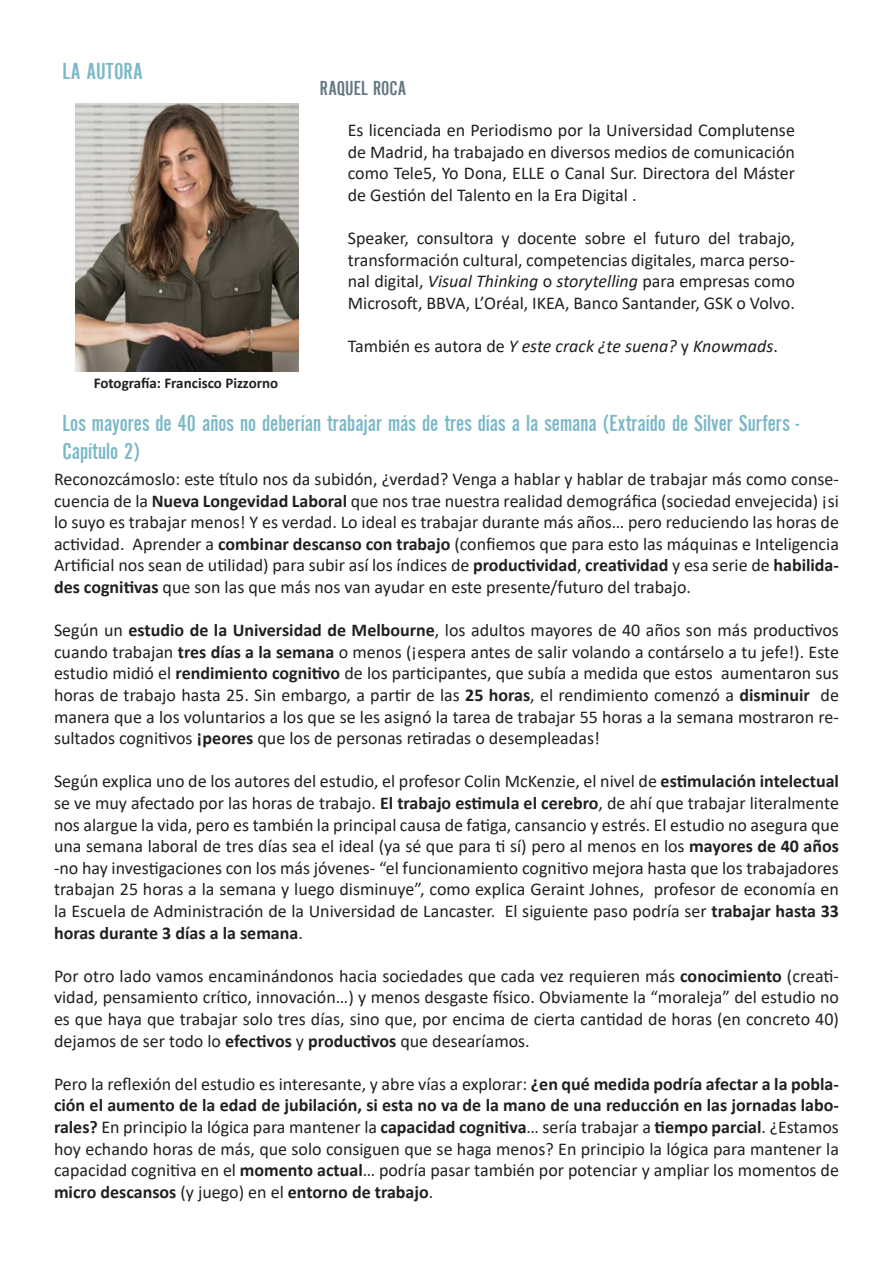
<style>
.page{position:relative;width:893px;height:1263px;background:#fff}
.page>*{position:absolute;margin:0;border:0;box-sizing:border-box;transform-origin:0 0}
.t1{font:24px/28.8px "Alternate Gothic EF No Two";color:#7cb8c6}
.t2{font:21px "Alternate Gothic EF No Two";color:#647881}
.t3{font:18px/21.6px "Calibri";color:#221f1f;text-align:justify}
.t4{font:italic 18px "Calibri";color:#221f1f}
.t5{font:700 15px "Calibri";color:#221f1f}
.s1{font-style:italic}
.s2{font-style:normal}
.s3{font-weight:700}
</style>
<div class="page">
<img style="left:76px;top:104px;width:223px;height:267px">
<h1 class="t1" style="left:63px;top:57px;width:82px">LA AUTORA</h1>
<p class="t5" style="left:94px;top:373px;width:186px">Fotografía: Francisco Pizzorno</p>
<p class="t2" style="left:320px;top:78px;width:88px">RAQUEL ROCA</p>
<p class="t3" style="left:348px;top:119px;width:449px">Es licenciada en Periodismo por la Universidad Complutense de Madrid, ha trabajado en diversos medios de comunicación como Tele5, Yo Dona, ELLE o Canal Sur. Directora del Máster de Gestión del Talento en la Era Digital .</p>
<p class="t3" style="left:348px;top:227px;width:449px">Speaker, consultora y docente sobre el futuro del trabajo, transformación cultural, competencias digitales, marca perso&shy;nal digital, <span class="s1">Visual Thinking</span> o <span class="s1">storytelling</span> para empresas como Microsoft, BBVA, L’Oréal, IKEA, Banco Santander, GSK o Volvo.</p>
<p class="t4" style="left:348px;top:340px;width:431px"><span class="s2">También es autora de</span> Y este crack ¿te suena? <span class="s2">y</span> Knowmads<span class="s2">.</span></p>
<h1 class="t1" style="left:63px;top:409px;width:738px">Los mayores de 40 años no deberían trabajar más de tres días a la semana (Extraído de Silver Surfers -<br>Capítulo 2)</h1>
<p class="t3" style="left:54px;top:468px;width:786px">Reconozcámoslo: este título nos da subidón, ¿verdad? Venga a hablar y hablar de trabajar más como conse&shy;cuencia de la <span class="s3">Nueva Longevidad Laboral</span> que nos trae nuestra realidad demográfica (sociedad envejecida) ¡si lo suyo es trabajar menos! Y es verdad. Lo ideal es trabajar durante más años… pero reduciendo las horas de actividad. Aprender a <span class="s3">combinar descanso con trabajo</span> (confiemos que para esto las máquinas e Inteligencia Artificial nos sean de utilidad) para subir así los índices de <span class="s3">productividad</span>, <span class="s3">creatividad</span> y esa serie de <span class="s3">habilida&shy;des cognitivas</span> que son las que más nos van ayudar en este presente/futuro del trabajo.</p>
<p class="t3" style="left:54px;top:621px;width:786px">Según un <span class="s3">estudio de la Universidad de Melbourne</span>, los adultos mayores de 40 años son más productivos cuando trabajan <span class="s3">tres días a la semana</span> o menos (¡espera antes de salir volando a contárselo a tu jefe!). Este estudio midió el <span class="s3">rendimiento cognitivo</span> de los participantes, que subía a medida que estos aumentaron sus horas de trabajo hasta 25. Sin embargo, a partir de las <span class="s3">25 horas</span>, el rendimiento comenzó a <span class="s3">disminuir</span> de manera que a los voluntarios a los que se les asignó la tarea de trabajar 55 horas a la semana mostraron re&shy;sultados cognitivos <span class="s3">¡peores</span> que los de personas retiradas o desempleadas!</p>
<p class="t3" style="left:54px;top:770px;width:786px">Según explica uno de los autores del estudio, el profesor Colin McKenzie, el nivel de <span class="s3">estimulación intelectual </span>se ve muy afectado por las horas de trabajo. <span class="s3">El trabajo estimula el cerebro</span>, de ahí que trabajar literalmente nos alargue la vida, pero es también la principal causa de fatiga, cansancio y estrés. El estudio no asegura que una semana laboral de tres días sea el ideal (ya sé que para ti sí) pero al menos en los <span class="s3">mayores de 40 años </span>-no hay investigaciones con los más jóvenes- “el funcionamiento cognitivo mejora hasta que los trabajadores trabajan 25 horas a la semana y luego disminuye”, como explica Geraint Johnes, profesor de economía en la Escuela de Administración de la Universidad de Lancaster. El siguiente paso podría ser <span class="s3">trabajar hasta 33 horas durante 3 días a la semana</span>.</p>
<p class="t3" style="left:54px;top:964px;width:786px">Por otro lado vamos encaminándonos hacia sociedades que cada vez requieren más <span class="s3">conocimiento</span> (creati&shy;vidad, pensamiento crítico, innovación…) y menos desgaste físico. Obviamente la “moraleja” del estudio no es que haya que trabajar solo tres días, sino que, por encima de cierta cantidad de horas (en concreto 40) dejamos de ser todo lo <span class="s3">efectivos</span> y <span class="s3">productivos</span> que desearíamos.</p>
<p class="t3" style="left:54px;top:1072px;width:786px">Pero la reflexión del estudio es interesante, y abre vías a explorar: <span class="s3">¿en qué medida podría afectar a la pobla&shy;ción el aumento de la edad de jubilación, si esta no va de la mano de una reducción en las jornadas labo&shy;rales?</span> En principio la lógica para mantener la <span class="s3">capacidad cognitiva</span>… sería trabajar a <span class="s3">tiempo parcial</span>. ¿Estamos hoy echando horas de más, que solo consiguen que se haga menos? En principio la lógica para mantener la capacidad cognitiva en el <span class="s3">momento actual</span>… podría pasar también por potenciar y ampliar los momentos de <span class="s3">micro descansos</span> (y juego) en el <span class="s3">entorno de trabajo</span>.</p>
</div>
